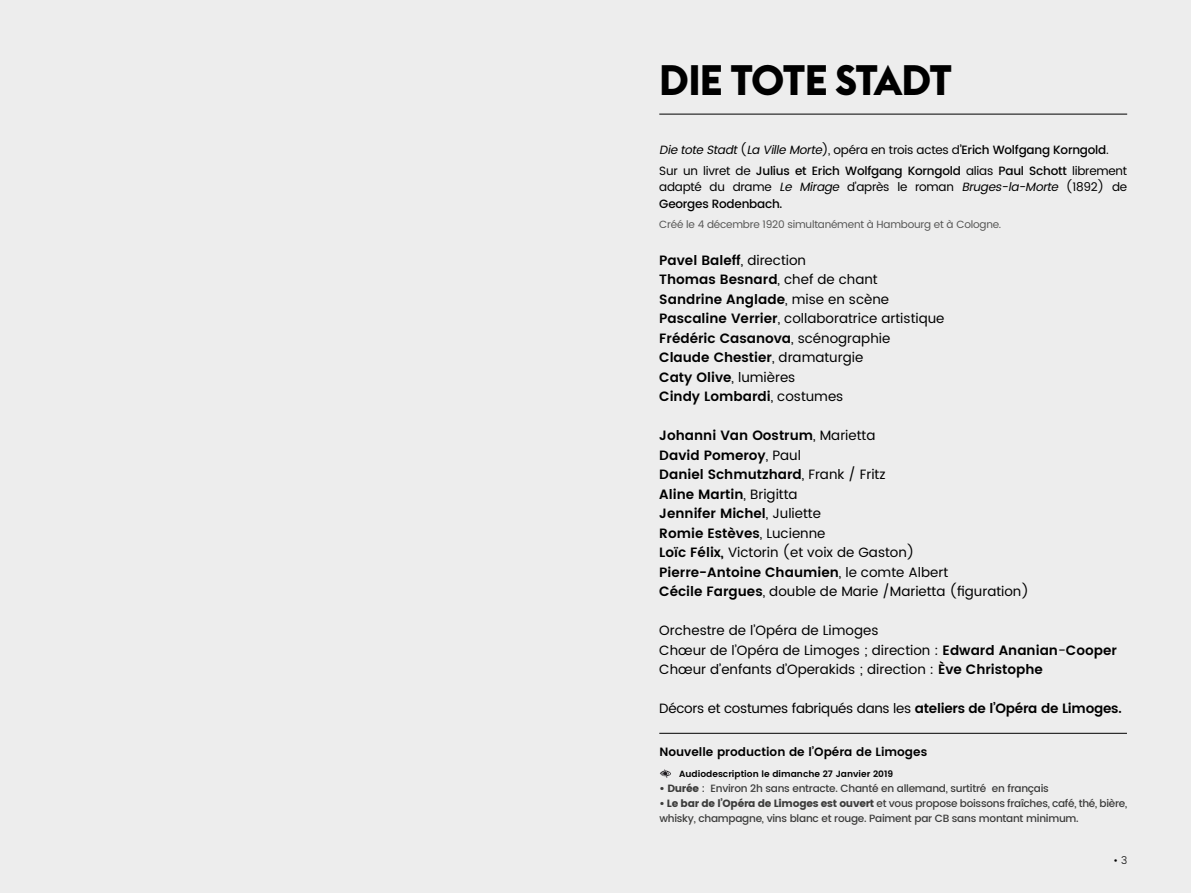
<style>
.page{position:relative;width:1191px;height:893px;background:#ededed}
.page>*{position:absolute;margin:0;border:0;box-sizing:border-box;transform-origin:0 0}
.t1{font:700 42px "Euclid BP";letter-spacing:-.04em;color:#000}
.t2{font:600 13.5px/19.5px "Poppins";color:#000}
.t3{font:13.5px/19.5px "Poppins";color:#000}
.t4{font:13.5px "Poppins";letter-spacing:-.02em;color:#000}
.t5{font:500 12px/20.7px "Poppins";letter-spacing:-.02em;color:#000}
.t6{font:12px/16.5px "Poppins";letter-spacing:-.02em;color:#000}
.t7{font:600 12px "Poppins";color:#000}
.t8{font:500 10.5px/15px "Poppins";letter-spacing:-.025em;color:#3c3c3b}
.t9{font:10.5px "Poppins";letter-spacing:-.02em;color:#575756}
.t10{font:300 10.5px "Poppins";color:#000}
.t11{font:600 9px "Poppins";color:#000}
.s1{font-weight:400;font-style:italic}
.s2{font-weight:400}
.s3{font-style:italic}
.s4{font-weight:500}
.s5{font-weight:600}
</style>
<div class="page">
<hr style="left:659px;top:114px;width:468px;height:1px;background:#000">
<hr style="left:659px;top:733px;width:468px;height:1px;background:#000">
<svg style="left:660px;top:769px;width:11px;height:8px"></svg>
<h1 class="t1" style="left:659px;top:54px;width:294px">DIE TOTE STADT</h1>
<p class="t5" style="left:659px;top:140px;width:469px"><span class="s1">Die tote Stadt</span><span class="s2">(</span><span class="s1">La Ville Morte</span><span class="s2">), opéra en trois actes d</span>’Erich Wolfgang Korngold<span class="s2">.<br>Sur un livret de</span> Julius et Erich Wolfgang Korngold <span class="s2">alias</span> Paul Schott <span class="s2">librement</span></p>
<p class="t6" style="left:659px;top:179px;width:469px">adapté du drame <span class="s3">Le Mirage</span> d’après le roman <span class="s3">Bruges-la-Morte</span> (1892) de<br><span class="s4">Georges Rodenbach.</span></p>
<p class="t9" style="left:659px;top:217px;width:343px">Créé le 4 décembre 1920 simultanément à Hambourg et à Cologne.</p>
<p class="t2" style="left:659px;top:251px;width:287px">Pavel Baleff<span class="s2">, direction<br></span>Thomas Besnard<span class="s2">, chef de chant<br></span>Sandrine Anglade<span class="s2">, mise en scène<br></span>Pascaline Verrier<span class="s2">, collaboratrice artistique<br></span>Frédéric Casanova<span class="s2">, scénographie<br></span>Claude Chestier<span class="s2">, dramaturgie<br></span>Caty Olive<span class="s2">, lumières<br></span>Cindy Lombardi<span class="s2">, costumes</span></p>
<p class="t2" style="left:659px;top:426px;width:371px">Johanni Van Oostrum<span class="s2">, Marietta<br></span>David Pomeroy<span class="s2">, Paul<br></span>Daniel Schmutzhard<span class="s2">, Frank / Fritz<br></span>Aline Martin<span class="s2">, Brigitta<br></span>Jennifer Michel<span class="s2">, Juliette<br></span>Romie Estèves<span class="s2">, Lucienne<br></span>Loïc Félix, <span class="s2">Victorin (et voix de Gaston)<br></span>Pierre-Antoine Chaumien<span class="s2">, le comte Albert<br></span>Cécile Fargues<span class="s2">, double de Marie /Marietta (figuration)</span></p>
<p class="t3" style="left:659px;top:621px;width:459px">Orchestre de l’Opéra de Limoges<br>Chœur de l’Opéra de Limoges ; direction : <span class="s5">Edward Ananian</span>-<span class="s5">Cooper<br></span>Chœur d’enfants d’Operakids ; direction : <span class="s5">Ève Christophe</span></p>
<p class="t4" style="left:659px;top:698px;width:464px">Décors et costumes fabriqués dans les <span class="s5">ateliers de l’Opéra de Limoges.</span></p>
<p class="t7" style="left:659px;top:743px;width:269px">Nouvelle production de l’Opéra de Limoges</p>
<p class="t11" style="left:679px;top:768px;width:215px">Audiodescription le dimanche 27 Janvier 2019</p>
<p class="t8" style="left:659px;top:781px;width:391px"><span class="s2">• Durée</span> : Environ 2h sans entracte. Chanté en allemand, surtitré en français</p>
<p class="t8" style="left:659px;top:796px;width:469px"><span class="s2">• Le bar de l’Opéra de Limoges est ouvert</span> et vous propose boissons fraîches, café, thé, bière, whisky, champagne, vins blanc et rouge. Paiment par CB sans montant minimum.</p>
<p class="t10" style="left:1113px;top:852px;width:15px">• 3</p>
</div>
